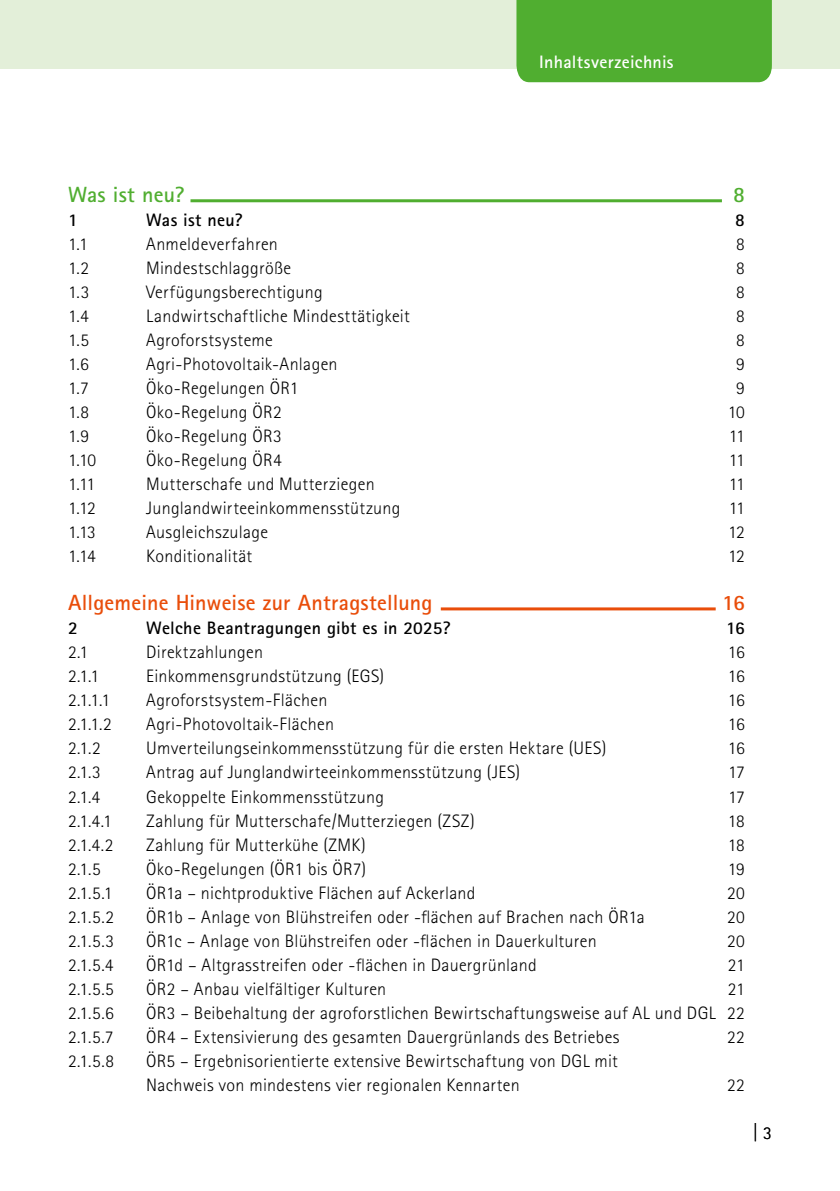
<style>
.page{position:relative;width:840px;height:1191px;background:#fff}
.page>*{position:absolute;margin:0;border:0;box-sizing:border-box;transform-origin:0 0}
.t1{font:700 22px "Rotis Sans Serif Pro";letter-spacing:.005em;color:#e94d0a}
.t2{font:700 22px "Rotis Sans Serif Pro";letter-spacing:.01em;color:#50ae30}
.t3{font:300 18px "Rotis Sans Serif Pro";letter-spacing:.02em;color:#000}
.t4{font:700 18px "Rotis Sans Serif Pro";letter-spacing:.015em;color:#000}
.H1_Kapitel{font:700 18px "Rotis Sans Serif Pro";letter-spacing:.015em;color:#fff}
</style>
<div class="page">
<div style="left:0;top:0;width:839px;height:68px;background:#e3efd9"></div>
<div style="left:516px;top:0;width:255px;height:82px;background:#50ae30"></div>
<hr style="left:440px;top:607px;width:275px;height:3px;background:#e94d0a">
<hr style="left:190px;top:199px;width:531px;height:3px;background:#50ae30">
<h1 class="H1_Kapitel" style="left:539px;top:51px;width:136px">Inhaltsverzeichnis</h1>
<p class="t2" style="left:68px;top:181px;width:118px">Was ist neu?</p>
<p class="t2" style="left:732px;top:181px;width:13px">8</p>
<p class="t4" style="left:68px;top:209px;width:11px">1</p>
<p class="t4" style="left:146px;top:209px;width:98px">Was ist neu?</p>
<p class="t4" style="left:734px;top:209px;width:11px">8</p>
<p class="t3" style="left:68px;top:234px;width:21px">1.1</p>
<p class="t3" style="left:146px;top:234px;width:133px">Anmeldeverfahren</p>
<p class="t3" style="left:735px;top:234px;width:10px">8</p>
<p class="t3" style="left:68px;top:258px;width:23px">1.2</p>
<p class="t3" style="left:146px;top:258px;width:146px">Mindestschlaggröße</p>
<p class="t3" style="left:735px;top:258px;width:10px">8</p>
<p class="t3" style="left:68px;top:282px;width:23px">1.3</p>
<p class="t3" style="left:146px;top:282px;width:178px">Verfügungsberechtigung</p>
<p class="t3" style="left:735px;top:282px;width:10px">8</p>
<p class="t3" style="left:68px;top:306px;width:22px">1.4</p>
<p class="t3" style="left:146px;top:306px;width:265px">Landwirtschaftliche Mindesttätigkeit</p>
<p class="t3" style="left:735px;top:306px;width:10px">8</p>
<p class="t3" style="left:68px;top:330px;width:23px">1.5</p>
<p class="t3" style="left:146px;top:330px;width:128px">Agroforstsysteme</p>
<p class="t3" style="left:735px;top:330px;width:10px">8</p>
<p class="t3" style="left:68px;top:354px;width:22px">1.6</p>
<p class="t3" style="left:146px;top:354px;width:193px">Agri-Photovoltaik-Anlagen</p>
<p class="t3" style="left:735px;top:354px;width:10px">9</p>
<p class="t3" style="left:68px;top:378px;width:22px">1.7</p>
<p class="t3" style="left:146px;top:378px;width:154px">Öko-Regelungen ÖR1</p>
<p class="t3" style="left:735px;top:378px;width:10px">9</p>
<p class="t3" style="left:68px;top:402px;width:23px">1.8</p>
<p class="t3" style="left:146px;top:402px;width:137px">Öko-Regelung ÖR2</p>
<p class="t3" style="left:727px;top:402px;width:19px">10</p>
<p class="t3" style="left:68px;top:426px;width:23px">1.9</p>
<p class="t3" style="left:146px;top:426px;width:137px">Öko-Regelung ÖR3</p>
<p class="t3" style="left:728px;top:426px;width:18px">11</p>
<p class="t3" style="left:68px;top:450px;width:30px">1.10</p>
<p class="t3" style="left:146px;top:450px;width:137px">Öko-Regelung ÖR4</p>
<p class="t3" style="left:728px;top:450px;width:18px">11</p>
<p class="t3" style="left:68px;top:474px;width:29px">1.11</p>
<p class="t3" style="left:146px;top:474px;width:230px">Mutterschafe und Mutterziegen</p>
<p class="t3" style="left:728px;top:474px;width:18px">11</p>
<p class="t3" style="left:68px;top:498px;width:29px">1.12</p>
<p class="t3" style="left:146px;top:498px;width:256px">Junglandwirteeinkommensstützung</p>
<p class="t3" style="left:728px;top:498px;width:18px">11</p>
<p class="t3" style="left:68px;top:522px;width:29px">1.13</p>
<p class="t3" style="left:146px;top:522px;width:123px">Ausgleichszulage</p>
<p class="t3" style="left:727px;top:522px;width:18px">12</p>
<p class="t3" style="left:68px;top:546px;width:29px">1.14</p>
<p class="t3" style="left:146px;top:546px;width:107px">Konditionalität</p>
<p class="t3" style="left:727px;top:546px;width:18px">12</p>
<p class="t1" style="left:68px;top:589px;width:366px">Allgemeine Hinweise zur Antragstellung</p>
<p class="t1" style="left:721px;top:589px;width:24px">16</p>
<p class="t4" style="left:68px;top:617px;width:11px">2</p>
<p class="t4" style="left:146px;top:617px;width:305px">Welche Beantragungen gibt es in 2025?</p>
<p class="t4" style="left:725px;top:617px;width:20px">16</p>
<p class="t3" style="left:68px;top:642px;width:22px">2.1</p>
<p class="t3" style="left:146px;top:642px;width:118px">Direktzahlungen</p>
<p class="t3" style="left:727px;top:642px;width:18px">16</p>
<p class="t3" style="left:68px;top:666px;width:33px">2.1.1</p>
<p class="t3" style="left:146px;top:666px;width:239px">Einkommensgrundstützung (EGS)</p>
<p class="t3" style="left:727px;top:666px;width:18px">16</p>
<p class="t3" style="left:68px;top:690px;width:44px">2.1.1.1</p>
<p class="t3" style="left:146px;top:690px;width:182px">Agroforstsystem-Flächen</p>
<p class="t3" style="left:727px;top:690px;width:18px">16</p>
<p class="t3" style="left:68px;top:714px;width:45px">2.1.1.2</p>
<p class="t3" style="left:146px;top:714px;width:189px">Agri-Photovoltaik-Flächen</p>
<p class="t3" style="left:727px;top:714px;width:18px">16</p>
<p class="t3" style="left:68px;top:738px;width:34px">2.1.2</p>
<p class="t3" style="left:146px;top:738px;width:461px">Umverteilungseinkommensstützung für die ersten Hektare (UES)</p>
<p class="t3" style="left:727px;top:738px;width:18px">16</p>
<p class="t3" style="left:68px;top:762px;width:34px">2.1.3</p>
<p class="t3" style="left:146px;top:762px;width:375px">Antrag auf Junglandwirteeinkommensstützung (JES)</p>
<p class="t3" style="left:727px;top:762px;width:18px">17</p>
<p class="t3" style="left:68px;top:786px;width:34px">2.1.4</p>
<p class="t3" style="left:146px;top:786px;width:239px">Gekoppelte Einkommensstützung</p>
<p class="t3" style="left:727px;top:786px;width:18px">17</p>
<p class="t3" style="left:68px;top:810px;width:45px">2.1.4.1</p>
<p class="t3" style="left:146px;top:810px;width:330px">Zahlung für Mutterschafe/Mutterziegen (ZSZ)</p>
<p class="t3" style="left:727px;top:810px;width:18px">18</p>
<p class="t3" style="left:68px;top:834px;width:47px">2.1.4.2</p>
<p class="t3" style="left:146px;top:834px;width:221px">Zahlung für Mutterkühe (ZMK)</p>
<p class="t3" style="left:727px;top:834px;width:18px">18</p>
<p class="t3" style="left:68px;top:858px;width:34px">2.1.5</p>
<p class="t3" style="left:146px;top:858px;width:221px">Öko-Regelungen (ÖR1 bis ÖR7)</p>
<p class="t3" style="left:727px;top:858px;width:19px">19</p>
<p class="t3" style="left:68px;top:882px;width:46px">2.1.5.1</p>
<p class="t3" style="left:146px;top:882px;width:331px">ÖR1a – nichtproduktive Flächen auf Ackerland</p>
<p class="t3" style="left:726px;top:882px;width:19px">20</p>
<p class="t3" style="left:68px;top:906px;width:47px">2.1.5.2</p>
<p class="t3" style="left:146px;top:906px;width:500px">ÖR1b – Anlage von Blühstreifen oder -flächen auf Brachen nach ÖR1a</p>
<p class="t3" style="left:726px;top:906px;width:19px">20</p>
<p class="t3" style="left:68px;top:930px;width:47px">2.1.5.3</p>
<p class="t3" style="left:146px;top:930px;width:452px">ÖR1c – Anlage von Blühstreifen oder -flächen in Dauerkulturen</p>
<p class="t3" style="left:726px;top:930px;width:19px">20</p>
<p class="t3" style="left:68px;top:954px;width:47px">2.1.5.4</p>
<p class="t3" style="left:146px;top:954px;width:392px">ÖR1d – Altgrasstreifen oder -flächen in Dauergrünland</p>
<p class="t3" style="left:727px;top:954px;width:18px">21</p>
<p class="t3" style="left:68px;top:978px;width:47px">2.1.5.5</p>
<p class="t3" style="left:146px;top:978px;width:241px">ÖR2 – Anbau vielfältiger Kulturen</p>
<p class="t3" style="left:727px;top:978px;width:18px">21</p>
<p class="t3" style="left:68px;top:1002px;width:47px">2.1.5.6</p>
<p class="t3" style="left:146px;top:1002px;width:600px">ÖR3 – Beibehaltung der agroforstlichen Bewirtschaftungsweise auf AL und DGL 22</p>
<p class="t3" style="left:68px;top:1026px;width:47px">2.1.5.7</p>
<p class="t3" style="left:146px;top:1026px;width:474px">ÖR4 – Extensivierung des gesamten Dauergrünlands des Betriebes</p>
<p class="t3" style="left:726px;top:1026px;width:19px">22</p>
<p class="t3" style="left:68px;top:1050px;width:47px">2.1.5.8</p>
<p class="t3" style="left:146px;top:1050px;width:473px">ÖR5 – Ergebnisorientierte extensive Bewirtschaftung von DGL mit</p>
<p class="t3" style="left:146px;top:1074px;width:375px">Nachweis von mindestens vier regionalen Kennarten</p>
<p class="t3" style="left:726px;top:1074px;width:19px">22</p>
<p class="t3" style="left:751px;top:1122px;width:21px">| 3</p>
</div>
